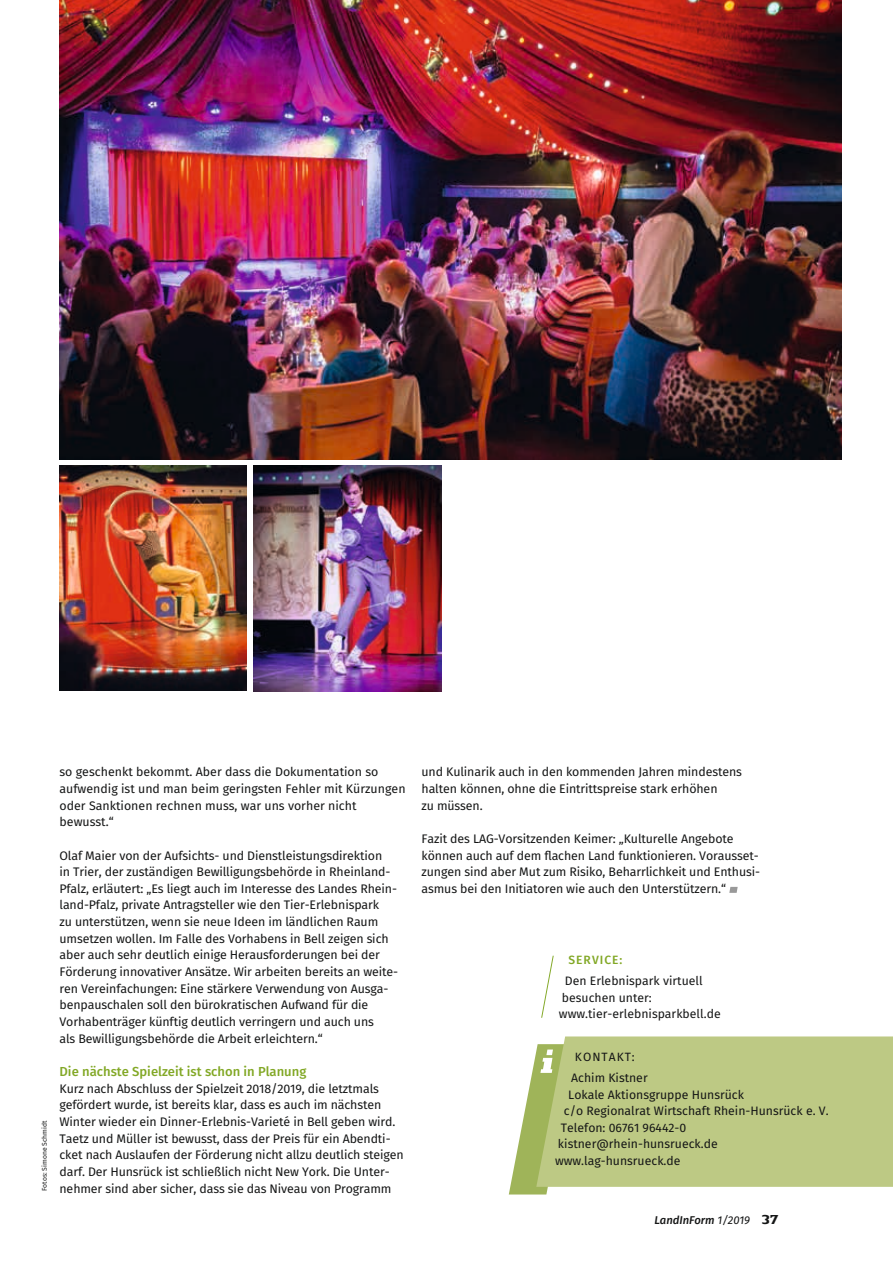
<style>
.page{position:relative;width:893px;height:1263px;background:#fff}
.page>*{position:absolute;margin:0;border:0;box-sizing:border-box;transform-origin:0 0}
.t1{font:500 13.05px "Fira Sans";color:#82a826}
.t2{font:12.3px/16.6px "Fira Sans";letter-spacing:-.01em;color:#151616}
.t3{font:12.15px/16.6px "Fira Sans";color:#151616}
.t4{font:12px "Fira Sans";letter-spacing:.085em;color:#151616}
.t5{font:500 12px "Fira Sans";letter-spacing:.085em;color:#82a826}
.t6{font:italic 500 11.25px "Fira Sans";color:#151616}
.t7{font:6.75px "Fira Sans";color:#151616}
.s1{font-weight:400}
.s2{font-family:"Authentic Sans Std";font-weight:700;font-style:normal;font-size:13.5px}
</style>
<div class="page">
<img style="left:253px;top:466px;width:189px;height:225px">
<img style="left:60px;top:0;width:782px;height:459px">
<svg style="left:729px;top:887px;width:9px;height:6px"></svg>
<img style="left:59px;top:466px;width:187px;height:225px">
<svg style="left:509px;top:1053px;width:39px;height:141px"></svg>
<div style="left:536px;top:1036px;width:357px;height:151px;background:#bdc984"></div>
<svg style="left:541px;top:955px;width:13px;height:63px"></svg>
<p class="t7" style="left:40px;top:1191px;width:71px;rotate:-90deg">Fotos: Simone Schmidt</p>
<p class="t2" style="left:60px;top:764px;width:348px">so geschenkt bekommt. Aber dass die Dokumentation so aufwendig ist und man beim geringsten Fehler mit Kürzungen oder Sanktionen rechnen muss, war uns vorher nicht bewusst.“</p>
<p class="t2" style="left:60px;top:848px;width:340px">Olaf Maier von der Aufsichts- und Dienstleistungsdirektion<br>in Trier, der zuständigen Bewilligungsbehörde in Rheinland-Pfalz, erläutert: „Es liegt auch im Interesse des Landes Rhein&shy;land-Pfalz, private Antragsteller wie den Tier-Erlebnispark<br>zu unterstützen, wenn sie neue Ideen im ländlichen Raum umsetzen wollen. Im Falle des Vorhabens in Bell zeigen sich aber auch sehr deutlich einige Herausforderungen bei der Förderung innovativer Ansätze. Wir arbeiten bereits an weite&shy;ren Vereinfachungen: Eine stärkere Verwendung von Ausga&shy;benpauschalen soll den bürokratischen Aufwand für die Vorhabenträger künftig deutlich verringern und auch uns<br>als Bewilligungsbehörde die Arbeit erleichtern.“</p>
<p class="t1" style="left:60px;top:1062px;width:248px">Die nächste Spielzeit ist schon in Planung</p>
<p class="t2" style="left:60px;top:1081px;width:346px">Kurz nach Abschluss der Spielzeit 2018/2019, die letztmals gefördert wurde, ist bereits klar, dass es auch im nächsten Winter wieder ein Dinner-Erlebnis-Varieté in Bell geben wird.<br>Taetz und Müller ist bewusst, dass der Preis für ein Abendti&shy;cket nach Auslaufen der Förderung nicht allzu deutlich steigen darf. Der Hunsrück ist schließlich nicht New York. Die Unter&shy;nehmer sind aber sicher, dass sie das Niveau von Programm</p>
<p class="t2" style="left:422px;top:764px;width:322px">und Kulinarik auch in den kommenden Jahren mindestens halten können, ohne die Eintrittspreise stark erhöhen<br>zu müssen.</p>
<p class="t2" style="left:422px;top:831px;width:340px">Fazit des LAG-Vorsitzenden Keimer: „Kulturelle Angebote können auch auf dem flachen Land funktionieren. Vorausset&shy;zungen sind aber Mut zum Risiko, Beharrlichkeit und Enthusi&shy;asmus bei den Initiatoren wie auch den Unterstützern.“</p>
<p class="t5" style="left:568px;top:951px;width:55px">SERVICE:</p>
<p class="t3" style="left:559px;top:973px;width:163px;text-indent:6px">Den Erlebnispark virtuell besuchen unter: www.tier-erlebnisparkbell.de</p>
<p class="t4" style="left:575px;top:1048px;width:61px">KONTAKT:</p>
<p class="t3" style="left:571px;top:1070px;width:78px">Achim Kistner</p>
<p class="t3" style="left:568px;top:1087px;width:177px">Lokale Aktionsgruppe Hunsrück</p>
<p class="t3" style="left:564px;top:1103px;width:266px">c/o Regionalrat Wirtschaft Rhein-Hunsrück e. V.</p>
<p class="t3" style="left:561px;top:1120px;width:127px">Telefon: 06761 96442-0</p>
<p class="t3" style="left:558px;top:1137px;width:161px">kistner@rhein-hunsrueck.de</p>
<p class="t3" style="left:555px;top:1153px;width:127px">www.lag-hunsrueck.de</p>
<p class="t6" style="left:654px;top:1212px;width:126px">LandInForm <span class="s1">1/2019</span> <span class="s2">37</span></p>
</div>
